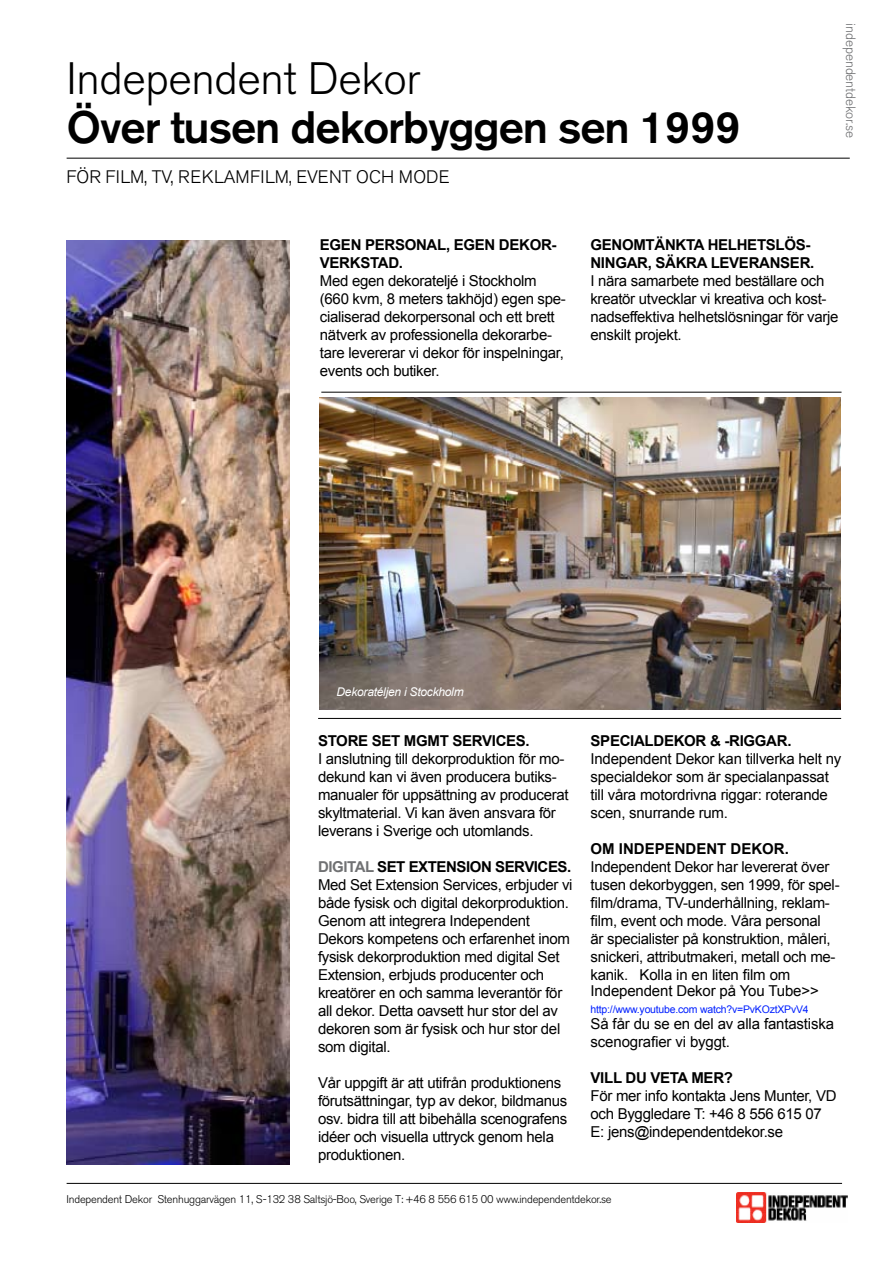
<style>
.page{position:relative;width:893px;height:1263px;background:#fff}
.page>*{position:absolute;margin:0;border:0;box-sizing:border-box;transform-origin:0 0}
.t1{font:500 45px "Akzidenz Grotesk BE";letter-spacing:-.025em;color:#000}
.t2{font:300 45px "Akzidenz Grotesk BE";letter-spacing:-.01em;color:#000}
.t3{font:300 18px "Akzidenz Grotesk BE";letter-spacing:.01em;color:#000}
.t4{font:15px/18px "Arial";letter-spacing:-.02em;color:#000}
.t5{font:700 15px/18px "Arial";letter-spacing:-.02em;color:#000}
.t6{font:700 15px "Arial";color:#000}
.t7{font:300 13.5px "Akzidenz Grotesk BE";letter-spacing:-.01em;color:#707173}
.t8{font:italic 12px "Arial";letter-spacing:-.02em;color:#fff}
.t9{font:300 11.1px "Akzidenz Grotesk BE";letter-spacing:-.02em;color:#000}
.t10{font:10.5px "Arial";letter-spacing:-.02em;color:#0020ff}
.s1{font-weight:700;color:#707173}
.s2{font-weight:700}
</style>
<div class="page">
<hr style="left:67px;top:158px;width:783px;height:1px;background:#000">
<img style="left:67px;top:240px;width:222px;height:924px">
<img style="left:736px;top:1193px;width:112px;height:29px">
<hr style="left:67px;top:1183px;width:775px;height:1px;background:#000">
<hr style="left:321px;top:392px;width:520px;height:1px;background:#000">
<img style="left:319px;top:397px;width:522px;height:312px">
<hr style="left:318px;top:718px;width:523px;height:1px;background:#000">
<h1 class="t2" style="left:67px;top:53px;width:355px">Independent Dekor</h1>
<h1 class="t1" style="left:67px;top:100px;width:675px">Över tusen dekorbyggen sen 1999</h1>
<p class="t3" style="left:67px;top:167px;width:385px">FÖR FILM, TV, REKLAMFILM, EVENT OCH MODE</p>
<p class="t7" style="left:858px;top:23px;width:116px;rotate:90deg">independentdekor.se</p>
<p class="t5" style="left:320px;top:236px;width:238px">EGEN PERSONAL, EGEN DEKOR-<br>VERKSTAD.</p>
<p class="t4" style="left:320px;top:272px;width:247px">Med egen dekorateljé i Stockholm (660 kvm, 8 meters takhöjd) egen spe&shy;cialiserad dekorpersonal och ett brett nätverk av professionella dekorarbe&shy;tare levererar vi dekor för inspelningar, events och butiker.</p>
<p class="t5" style="left:590px;top:236px;width:225px">GENOMTÄNKTA HELHETSLÖS-<br>NINGAR, SÄKRA LEVERANSER.</p>
<p class="t4" style="left:590px;top:272px;width:250px">I nära samarbete med beställare och kreatör utvecklar vi kreativa och kost&shy;nadseffektiva helhetslösningar för varje enskilt projekt.</p>
<p class="t8" style="left:337px;top:684px;width:129px">Dekoratéljen i Stockholm</p>
<p class="t5" style="left:318px;top:732px;width:213px">STORE SET MGMT SERVICES.</p>
<p class="t4" style="left:318px;top:750px;width:252px">I anslutning till dekorproduktion för mo&shy;dekund kan vi även producera butiks&shy;manualer för uppsättning av producerat skyltmaterial. Vi kan även ansvara för leverans i Sverige och utomlands.</p>
<p class="t4" style="left:318px;top:858px;width:256px"><span class="s1">DIGITAL</span> <span class="s2">SET EXTENSION SERVICES.<br></span>Med Set Extension Services, erbjuder vi både fysisk och digital dekorproduktion.<br>Genom att integrera Independent Dekors kompetens och erfarenhet inom fysisk dekorproduktion med digital Set Extension, erbjuds producenter och kreatörer en och samma leverantör för all dekor. Detta oavsett hur stor del av dekoren som är fysisk och hur stor del som digital.</p>
<p class="t4" style="left:318px;top:1074px;width:251px">Vår uppgift är att utifrån produktionens förutsättningar, typ av dekor, bildmanus osv. bidra till att bibehålla scenografens idéer och visuella uttryck genom hela produktionen.</p>
<p class="t5" style="left:591px;top:732px;width:202px">SPECIALDEKOR &amp; -RIGGAR.</p>
<p class="t4" style="left:591px;top:750px;width:252px">Independent Dekor kan tillverka helt ny specialdekor som är specialanpassat till våra motordrivna riggar: roterande scen, snurrande rum.</p>
<p class="t6" style="left:591px;top:839px;width:200px">OM INDEPENDENT DEKOR.</p>
<p class="t4" style="left:591px;top:858px;width:251px">Independent Dekor har levererat över tusen dekorbyggen, sen 1999, för spel&shy;film/drama, TV-underhållning, reklam&shy;film, event och mode. Våra personal<br>är specialister på konstruktion, måleri, snickeri, attributmakeri, metall och me&shy;kanik. Kolla in en liten film om</p>
<p class="t4" style="left:591px;top:982px;width:230px">Independent Dekor på You Tube&gt;&gt;</p>
<p class="t10" style="left:591px;top:1002px;width:220px">http://www.youtube.com watch?v=PvKOztXPvV4</p>
<p class="t4" style="left:591px;top:1015px;width:245px">Så får du se en del av alla fantastiska scenografier vi byggt.</p>
<p class="t5" style="left:591px;top:1069px;width:144px">VILL DU VETA MER?</p>
<p class="t4" style="left:591px;top:1087px;width:247px">För mer info kontakta Jens Munter, VD och Byggledare T: +46 8 556 615 07<br>E: jens@independentdekor.se</p>
<p class="t9" style="left:67px;top:1193px;width:547px">Independent Dekor Stenhuggarvägen 11, S-132 38 Saltsjö-Boo, Sverige T: +46 8 556 615 00 www.independentdekor.se</p>
</div>
